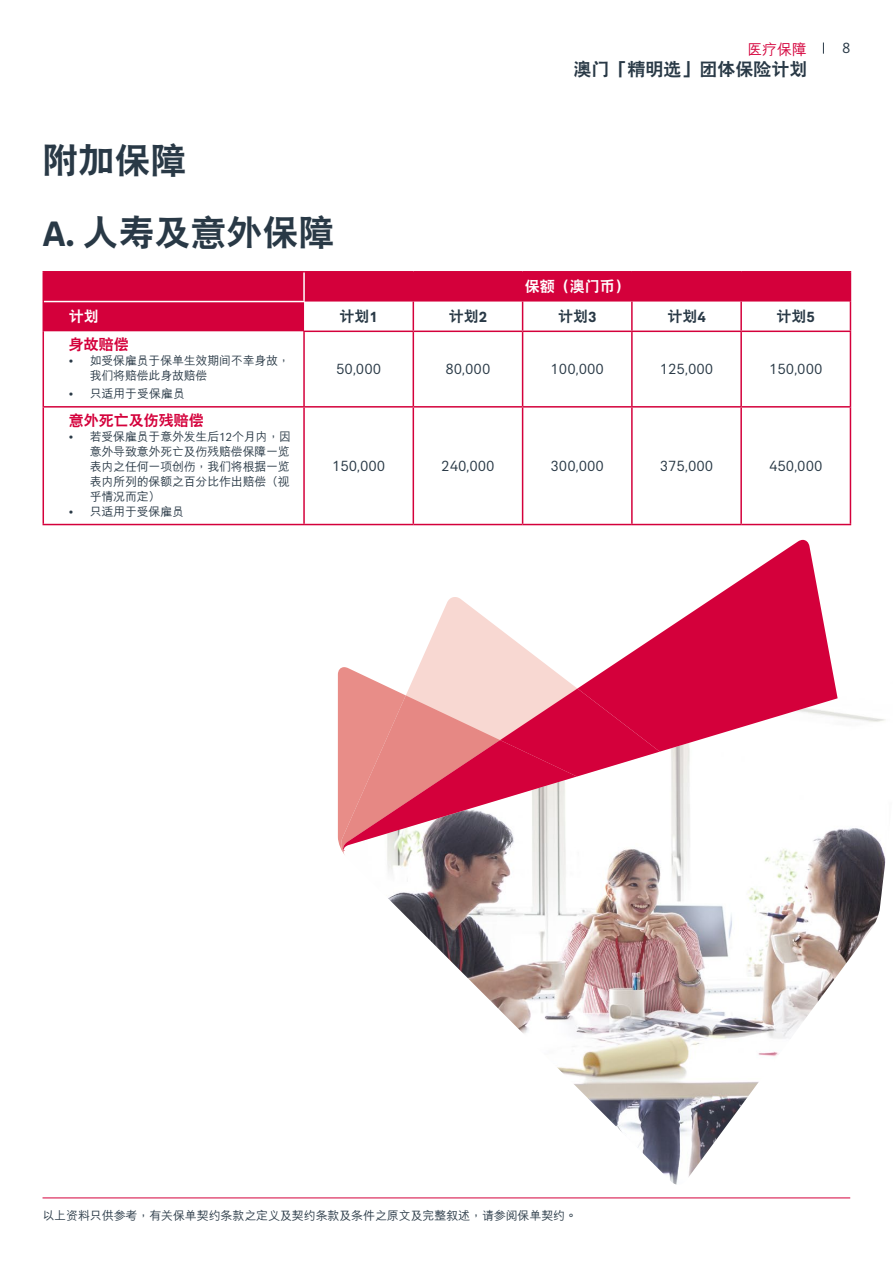
<style>
.page{position:relative;width:893px;height:1263px;background:#fff}
.page>*{position:absolute;margin:0;border:0;box-sizing:border-box;transform-origin:0 0}
.t1{font:800 36px/72px "C Hei 2 HKS";color:#293946}
.t2{font:800 18px "C Hei 2 HKS";color:#293946}
.t3{font:15px "AIA Everest";color:#293946}
.t4{font:800 15px "C Hei 2 HKS";color:#293946}
.t5{font:800 15px "C Hei 2 HKS";color:#d4003b}
.t6{font:800 15px "C Hei 2 HKS";color:#fff}
.t7{font:500 15px "M Hei HKS";color:#d4003b}
.t8{font:500 12px/15px "M Hei HKS";letter-spacing:-.02em;color:#293946}
.t9{font:500 12px "M Hei HKS";color:#293946}
.s1{font-family:"AIA Everest";font-weight:700}
.s2{font-family:"AIA Everest";font-weight:400}
</style>
<div class="page">
<hr style="left:43px;top:1197px;width:807px;height:1px;background:#d4003b">
<svg style="left:44px;top:272px;width:806px;height:59px;fill:#d4003b"></svg>
<svg style="left:305px;top:332px;width:545px;height:192px"></svg>
<hr style="left:43px;top:271px;width:261px;height:1px;background:#d4003b">
<hr style="left:43px;top:272px;width:1px;height:30px;background:#d4003b">
<hr style="left:304px;top:271px;width:109px;height:1px;background:#d4003b">
<hr style="left:413px;top:271px;width:110px;height:1px;background:#d4003b">
<hr style="left:523px;top:271px;width:109px;height:1px;background:#d4003b">
<hr style="left:632px;top:271px;width:109px;height:1px;background:#d4003b">
<hr style="left:741px;top:271px;width:110px;height:1px;background:#d4003b">
<hr style="left:850px;top:272px;width:1px;height:30px;background:#d4003b">
<svg style="left:43px;top:302px;width:1px;height:29px"></svg>
<svg style="left:850px;top:302px;width:1px;height:29px"></svg>
<hr style="left:43px;top:331px;width:1px;height:75px;background:#d4003b">
<hr style="left:850px;top:332px;width:1px;height:74px;background:#d4003b">
<hr style="left:43px;top:408px;width:1px;height:116px;background:#d4003b">
<hr style="left:850px;top:408px;width:1px;height:116px;background:#d4003b">
<hr style="left:43px;top:524px;width:261px;height:1px;background:#d4003b">
<hr style="left:304px;top:524px;width:109px;height:1px;background:#d4003b">
<hr style="left:413px;top:524px;width:110px;height:1px;background:#d4003b">
<hr style="left:523px;top:524px;width:109px;height:1px;background:#d4003b">
<hr style="left:632px;top:524px;width:109px;height:1px;background:#d4003b">
<hr style="left:741px;top:524px;width:110px;height:1px;background:#d4003b">
<hr style="left:303px;top:272px;width:2px;height:29px;background:#fff">
<hr style="left:44px;top:301px;width:261px;height:1px;background:#fff">
<svg style="left:413px;top:302px;width:1px;height:29px"></svg>
<svg style="left:522px;top:302px;width:1px;height:29px"></svg>
<hr style="left:631px;top:302px;width:2px;height:29px;background:#d4003b">
<hr style="left:740px;top:302px;width:2px;height:29px;background:#d4003b">
<hr style="left:303px;top:331px;width:110px;height:1px;background:#d4003b">
<hr style="left:413px;top:331px;width:110px;height:1px;background:#d4003b">
<hr style="left:413px;top:332px;width:1px;height:74px;background:#d4003b">
<hr style="left:523px;top:331px;width:109px;height:1px;background:#d4003b">
<hr style="left:522px;top:332px;width:1px;height:74px;background:#d4003b">
<hr style="left:632px;top:331px;width:109px;height:1px;background:#d4003b">
<hr style="left:631px;top:332px;width:2px;height:74px;background:#d4003b">
<hr style="left:741px;top:331px;width:110px;height:1px;background:#d4003b">
<hr style="left:740px;top:332px;width:2px;height:74px;background:#d4003b">
<hr style="left:304px;top:406px;width:109px;height:2px;background:#d4003b">
<hr style="left:413px;top:406px;width:110px;height:2px;background:#d4003b">
<hr style="left:413px;top:408px;width:1px;height:116px;background:#d4003b">
<hr style="left:523px;top:406px;width:109px;height:2px;background:#d4003b">
<hr style="left:522px;top:408px;width:1px;height:116px;background:#d4003b">
<hr style="left:632px;top:406px;width:109px;height:2px;background:#d4003b">
<hr style="left:631px;top:408px;width:2px;height:116px;background:#d4003b">
<hr style="left:741px;top:406px;width:110px;height:2px;background:#d4003b">
<hr style="left:740px;top:408px;width:2px;height:116px;background:#d4003b">
<hr style="left:303px;top:332px;width:2px;height:74px;background:#d4003b">
<hr style="left:43px;top:406px;width:261px;height:2px;background:#d4003b">
<hr style="left:303px;top:408px;width:2px;height:116px;background:#d4003b">
<svg style="left:418px;top:597px;width:131px;height:70px;fill:#f8d8d2"></svg>
<img style="left:387px;top:713px;width:499px;height:472px">
<svg style="left:610px;top:540px;width:228px;height:212px;fill:#d4003b"></svg>
<svg style="left:338px;top:667px;width:322px;height:190px"></svg>
<h1 class="t1" style="left:42px;top:126px;width:294px">附加保障<br><span class="s1">A.</span> 人壽及意外保障</h1>
<p class="t7" style="left:747px;top:39px;width:61px">醫療保障</p>
<p class="t3" style="left:842px;top:39px;width:10px">8</p>
<h2 class="t2" style="left:573px;top:58px;width:235px">澳門「精明選」團體保險計劃</h2>
<p class="t6" style="left:525px;top:276px;width:106px">保額（澳門幣）</p>
<p class="t6" style="left:69px;top:306px;width:31px">計劃</p>
<p class="t4" style="left:339px;top:306px;width:40px">計劃<span class="s1">1</span></p>
<p class="t4" style="left:449px;top:306px;width:40px">計劃<span class="s1">2</span></p>
<p class="t4" style="left:558px;top:306px;width:40px">計劃<span class="s1">3</span></p>
<p class="t4" style="left:667px;top:306px;width:40px">計劃<span class="s1">4</span></p>
<p class="t4" style="left:777px;top:306px;width:40px">計劃<span class="s1">5</span></p>
<p class="t5" style="left:69px;top:335px;width:61px">身故賠償</p>
<p class="t8" style="left:90px;top:352px;width:202px;text-indent:-21px"><span class="s2">•</span> 如受保僱員於保單生效期間不幸身故，我們將賠償此身故賠償</p>
<p class="t9" style="left:69px;top:385px;width:118px"><span class="s2">•</span> 只適用於受保僱員</p>
<p class="t3" style="left:336px;top:361px;width:46px">50,000</p>
<p class="t3" style="left:445px;top:361px;width:46px">80,000</p>
<p class="t3" style="left:551px;top:361px;width:55px">100,000</p>
<p class="t3" style="left:660px;top:361px;width:55px">125,000</p>
<p class="t3" style="left:769px;top:361px;width:55px">150,000</p>
<p class="t5" style="left:69px;top:410px;width:136px">意外死亡及傷殘賠償</p>
<p class="t8" style="left:90px;top:428px;width:203px;text-align:justify;text-indent:-21px"><span class="s2">•</span> 若受保僱員於意外發生後<span class="s2">12</span>個月內，因意外導致意外死亡及傷殘賠償保障一覽表內之任何一項創傷，我們將根據一覽表內所列的保額之百分比作出賠償（視乎情況而定）</p>
<p class="t8" style="left:69px;top:503px;width:117px"><span class="s2">•</span> 只適用於受保僱員</p>
<p class="t3" style="left:332px;top:457px;width:55px">150,000</p>
<p class="t3" style="left:441px;top:457px;width:55px">240,000</p>
<p class="t3" style="left:551px;top:457px;width:55px">300,000</p>
<p class="t3" style="left:660px;top:457px;width:55px">375,000</p>
<p class="t3" style="left:769px;top:457px;width:55px">450,000</p>
<p class="t8" style="left:42px;top:1206px;width:536px">以上資料只供參考，有關保單契約條款之定義及契約條款及條件之原文及完整敍述，請參閱保單契約。</p>
</div>
